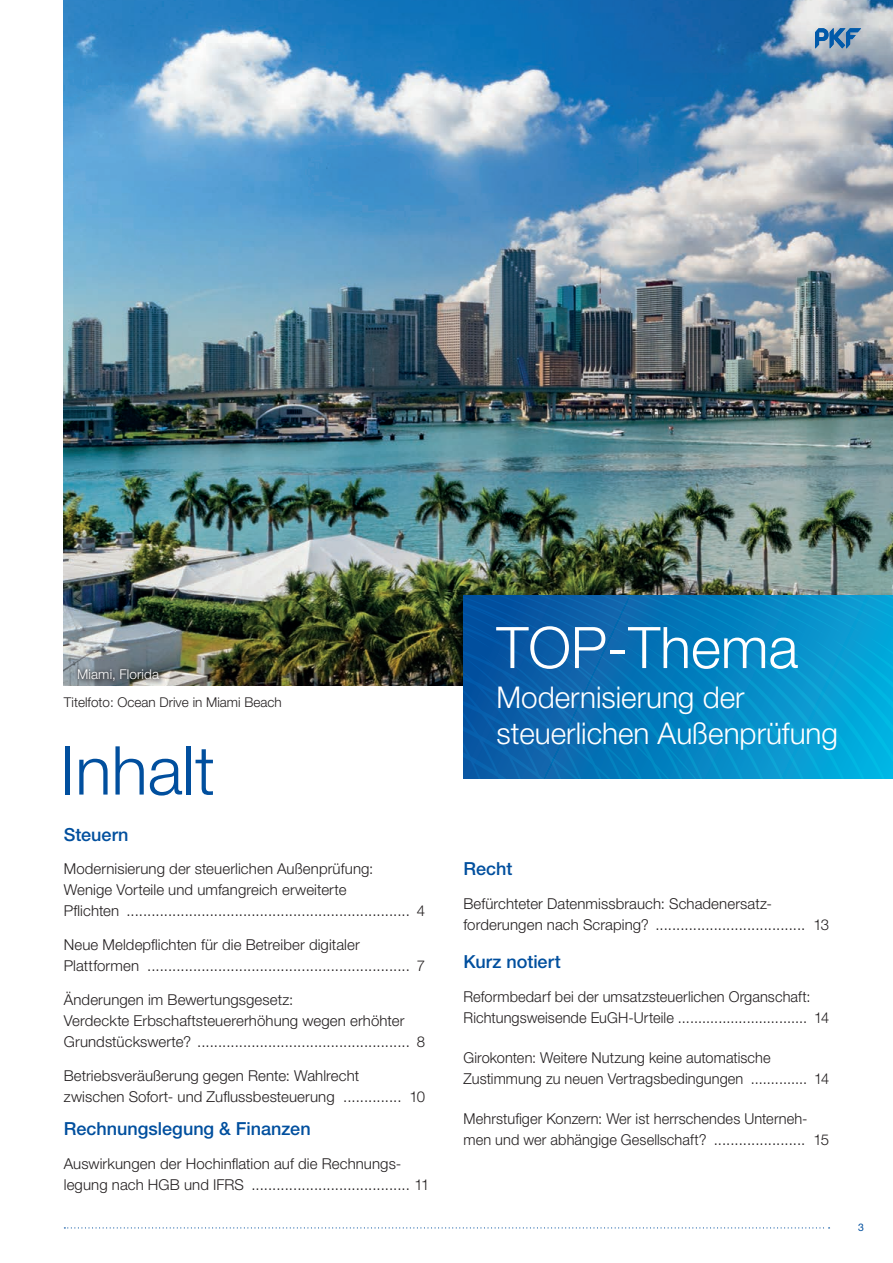
<style>
.page{position:relative;width:893px;height:1263px;background:#fff}
.page>*{position:absolute;margin:0;border:0;box-sizing:border-box;transform-origin:0 0}
.t1{font:300 67.5px "Helvetica Neue LT Std";color:#014f9e}
.t2{font:300 57.3px "Helvetica Neue LT Std";color:#fff}
.t3{font:300 30px/36px "Helvetica Neue LT Std";color:#fff}
.Inhalt_Themen_Seiten{font:500 18px "Helvetica Neue LT Std";color:#014f9e}
.Inhalt_Themen_Seiten-2{font:300 15px/21px "Helvetica Neue LT Std";letter-spacing:.005em;color:#231f20}
.Copy_Fließtext{font:300 13.5px "Helvetica Neue LT Std";color:#231f20}
.BU{font:300 13.5px "Helvetica Neue LT Std";letter-spacing:.01em;color:#fff}
.t4{font:10.5px "Helvetica Neue LT Std";color:#014f9e}
</style>
<div class="page">
<img style="left:64px;top:0;width:829px;height:685px">
<svg style="left:64px;top:1227px;width:766px;height:1px"></svg>
<svg style="left:463px;top:595px;width:430px;height:184px;background:#077dbd"></svg>
<svg style="left:815px;top:28px;width:46px;height:20px"></svg>
<div style="left:77px;top:668px;width:90px;height:20px;background:#231f20;opacity:.89"></div>
<div style="left:75px;top:666px;width:87px;height:17px;background:#231f20;opacity:.75"></div>
<p class="BU" style="left:77px;top:666px;width:84px">Miami, Florida</p>
<p class="Copy_Fließtext" style="left:64px;top:693px;width:219px">Titelfoto: Ocean Drive in Miami Beach</p>
<p class="t1" style="left:60px;top:729px;width:156px">Inhalt</p>
<p class="Inhalt_Themen_Seiten" style="left:64px;top:823px;width:66px">Steuern</p>
<p class="Inhalt_Themen_Seiten-2" style="left:64px;top:858px;width:363px">Modernisierung der steuerlichen Außenprüfung:<br>Wenige Vorteile und umfangreich erweiterte<br>Pflichten .................................................................... 4</p>
<p class="Inhalt_Themen_Seiten-2" style="left:64px;top:934px;width:363px">Neue Meldepflichten für die Betreiber digitaler<br>Plattformen ............................................................... 7</p>
<p class="Inhalt_Themen_Seiten-2" style="left:64px;top:989px;width:363px">Änderungen im Bewertungsgesetz:<br>Verdeckte Erbschaftsteuererhöhung wegen erhöhter<br>Grundstückswerte? ................................................... 8</p>
<p class="Inhalt_Themen_Seiten-2" style="left:64px;top:1064px;width:363px">Betriebsveräußerung gegen Rente: Wahlrecht<br>zwischen Sofort- und Zuflussbesteuerung .............. 10</p>
<p class="Inhalt_Themen_Seiten" style="left:64px;top:1118px;width:248px">Rechnungslegung &amp; Finanzen</p>
<p class="Inhalt_Themen_Seiten-2" style="left:64px;top:1153px;width:367px">Auswirkungen der Hochinflation auf die Rechnungs&shy;legung nach HGB und IFRS ...................................... 11</p>
<p class="t2" style="left:496px;top:613px;width:303px">TOP-Thema</p>
<p class="t3" style="left:496px;top:679px;width:343px">Modernisierung der steuerlichen Außenprüfung</p>
<p class="Inhalt_Themen_Seiten" style="left:463px;top:858px;width:51px">Recht</p>
<p class="Inhalt_Themen_Seiten-2" style="left:463px;top:893px;width:367px">Befürchteter Datenmissbrauch: Schadenersatz&shy;forderungen nach Scraping? .................................... 13</p>
<p class="Inhalt_Themen_Seiten" style="left:463px;top:951px;width:99px">Kurz notiert</p>
<p class="Inhalt_Themen_Seiten-2" style="left:463px;top:985px;width:367px">Reformbedarf bei der umsatzsteuerlichen Organschaft:<br>Richtungsweisende EuGH-Urteile ................................ 14</p>
<p class="Inhalt_Themen_Seiten-2" style="left:463px;top:1046px;width:367px">Girokonten: Weitere Nutzung keine automatische<br>Zustimmung zu neuen Vertragsbedingungen .............. 14</p>
<p class="Inhalt_Themen_Seiten-2" style="left:463px;top:1108px;width:367px">Mehrstufiger Konzern: Wer ist herrschendes Unterneh&shy;men und wer abhängige Gesellschaft? ...................... 15</p>
<p class="t4" style="left:858px;top:1220px;width:7px">3</p>
</div>
